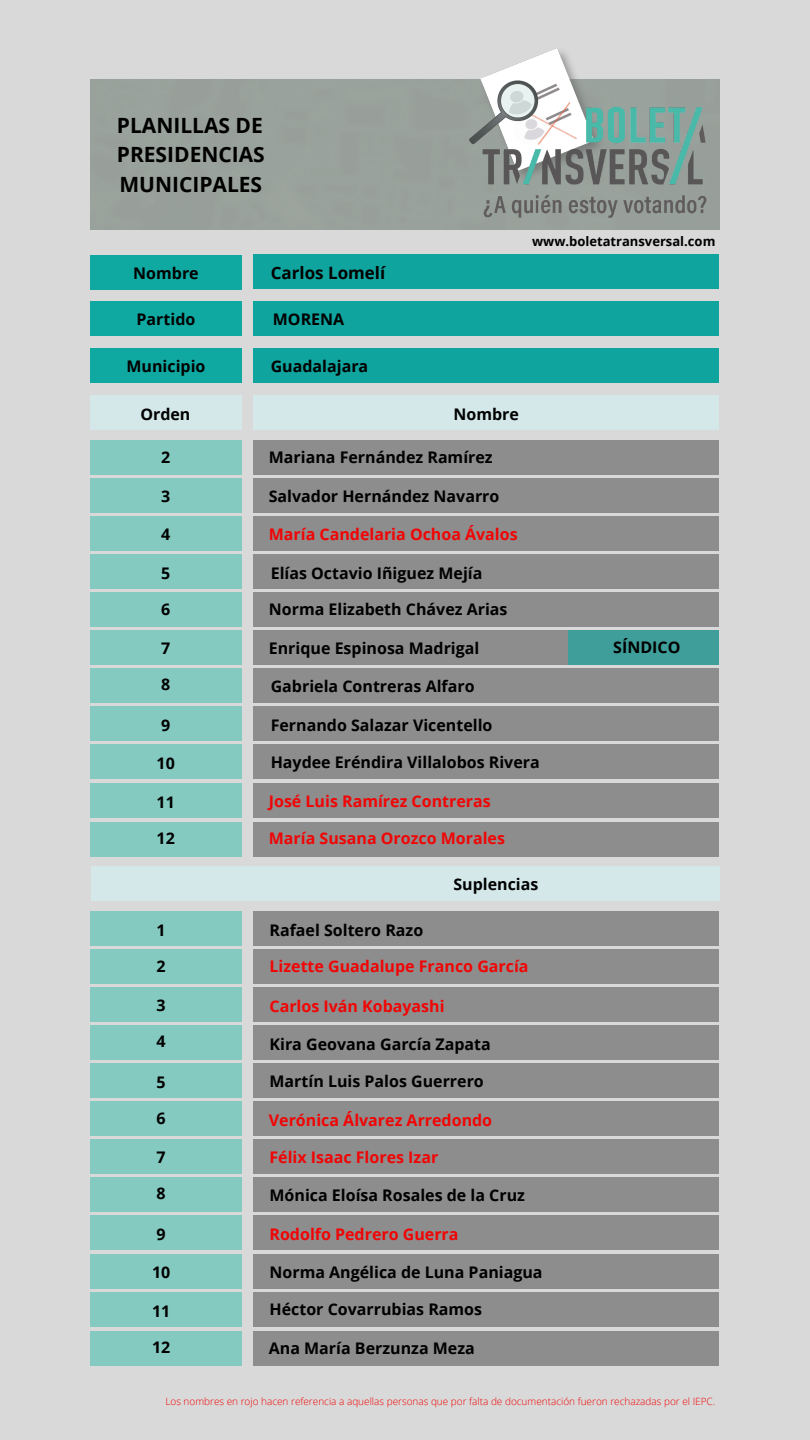
<style>
.page{position:relative;width:810px;height:1440px;background:#d9d9d9}
.page>*{position:absolute;margin:0;border:0;box-sizing:border-box;transform-origin:0 0}
.t1{font:700 21px "Open Sans";color:#000}
.t2{font:700 17px "Open Sans";color:#000}
.t3{font:700 16px "Open Sans";color:#000}
.t4{font:700 16px "Open Sans";color:#f10404}
.t5{font:700 13px "Open Sans";color:#000}
.t6{font:300 10px "Open Sans";color:#f10404}
</style>
<div class="page">
<div style="left:90px;top:255px;width:152px;height:34px;background:#0fa9a2"></div>
<div style="left:90px;top:301px;width:152px;height:35px;background:#0fa9a2"></div>
<div style="left:90px;top:349px;width:152px;height:34px;background:#0fa9a2"></div>
<div style="left:253px;top:254px;width:466px;height:35px;background:#0fa49e"></div>
<div style="left:253px;top:301px;width:466px;height:35px;background:#0fa49e"></div>
<div style="left:253px;top:348px;width:466px;height:35px;background:#0fa49e"></div>
<div style="left:90px;top:396px;width:152px;height:34px;background:#d4e8e9"></div>
<div style="left:253px;top:396px;width:466px;height:34px;background:#d4e8e9"></div>
<div style="left:91px;top:440px;width:151px;height:34px;background:#84cac1"></div>
<div style="left:254px;top:440px;width:465px;height:34px;background:#8e8d8e"></div>
<div style="left:91px;top:478px;width:151px;height:34px;background:#84cac1"></div>
<div style="left:254px;top:478px;width:465px;height:34px;background:#8e8d8e"></div>
<div style="left:91px;top:516px;width:151px;height:34px;background:#84cac1"></div>
<div style="left:254px;top:516px;width:465px;height:34px;background:#8e8d8e"></div>
<div style="left:91px;top:554px;width:151px;height:34px;background:#84cac1"></div>
<div style="left:254px;top:554px;width:465px;height:34px;background:#8e8d8e"></div>
<div style="left:91px;top:592px;width:151px;height:35px;background:#84cac1"></div>
<div style="left:254px;top:592px;width:465px;height:35px;background:#8e8d8e"></div>
<div style="left:91px;top:630px;width:151px;height:35px;background:#84cac1"></div>
<div style="left:254px;top:630px;width:465px;height:35px;background:#8e8d8e"></div>
<div style="left:91px;top:668px;width:151px;height:35px;background:#84cac1"></div>
<div style="left:254px;top:668px;width:465px;height:35px;background:#8e8d8e"></div>
<div style="left:91px;top:706px;width:151px;height:35px;background:#84cac1"></div>
<div style="left:254px;top:706px;width:465px;height:35px;background:#8e8d8e"></div>
<div style="left:91px;top:744px;width:151px;height:35px;background:#84cac1"></div>
<div style="left:254px;top:744px;width:465px;height:35px;background:#8e8d8e"></div>
<div style="left:91px;top:783px;width:151px;height:35px;background:#84cac1"></div>
<div style="left:254px;top:783px;width:465px;height:35px;background:#8e8d8e"></div>
<div style="left:91px;top:822px;width:151px;height:34px;background:#84cac1"></div>
<div style="left:254px;top:822px;width:465px;height:34px;background:#8e8d8e"></div>
<div style="left:91px;top:866px;width:628px;height:35px;background:#d4e8e9"></div>
<div style="left:91px;top:911px;width:151px;height:35px;background:#84cac1"></div>
<div style="left:254px;top:911px;width:465px;height:35px;background:#8e8d8e"></div>
<div style="left:91px;top:949px;width:151px;height:35px;background:#84cac1"></div>
<div style="left:254px;top:949px;width:465px;height:35px;background:#8e8d8e"></div>
<div style="left:91px;top:987px;width:151px;height:35px;background:#84cac1"></div>
<div style="left:254px;top:987px;width:465px;height:35px;background:#8e8d8e"></div>
<div style="left:91px;top:1025px;width:151px;height:35px;background:#84cac1"></div>
<div style="left:254px;top:1025px;width:465px;height:35px;background:#8e8d8e"></div>
<div style="left:91px;top:1063px;width:151px;height:35px;background:#84cac1"></div>
<div style="left:254px;top:1063px;width:465px;height:35px;background:#8e8d8e"></div>
<div style="left:91px;top:1102px;width:151px;height:34px;background:#84cac1"></div>
<div style="left:254px;top:1102px;width:465px;height:34px;background:#8e8d8e"></div>
<div style="left:91px;top:1140px;width:151px;height:34px;background:#84cac1"></div>
<div style="left:254px;top:1140px;width:465px;height:34px;background:#8e8d8e"></div>
<div style="left:91px;top:1178px;width:151px;height:34px;background:#84cac1"></div>
<div style="left:254px;top:1178px;width:465px;height:34px;background:#8e8d8e"></div>
<div style="left:91px;top:1216px;width:151px;height:34px;background:#84cac1"></div>
<div style="left:254px;top:1216px;width:465px;height:34px;background:#8e8d8e"></div>
<div style="left:91px;top:1254px;width:151px;height:34px;background:#84cac1"></div>
<div style="left:254px;top:1254px;width:465px;height:34px;background:#8e8d8e"></div>
<div style="left:91px;top:1293px;width:151px;height:34px;background:#84cac1"></div>
<div style="left:254px;top:1293px;width:465px;height:34px;background:#8e8d8e"></div>
<div style="left:91px;top:1331px;width:151px;height:35px;background:#84cac1"></div>
<div style="left:254px;top:1331px;width:465px;height:35px;background:#8e8d8e"></div>
<img style="left:389px;top:48px;width:331px;height:182px">
<div style="left:568px;top:630px;width:151px;height:35px;background:#3f9e9a"></div>
<p class="t1" style="left:117px;top:111px;width:148px">PLANILLAS DE</p>
<p class="t1" style="left:117px;top:140px;width:150px">PRESIDENCIAS</p>
<p class="t1" style="left:119px;top:169px;width:144px">MUNICIPALES</p>
<p class="t3" style="left:133px;top:262px;width:67px">Nombre</p>
<p class="t3" style="left:137px;top:308px;width:60px">Partido</p>
<p class="t3" style="left:127px;top:354px;width:81px">Municipio</p>
<p class="t2" style="left:271px;top:260px;width:116px">Carlos Lomelí</p>
<p class="t3" style="left:273px;top:308px;width:73px">MORENA</p>
<p class="t3" style="left:271px;top:354px;width:99px">Guadalajara</p>
<p class="t3" style="left:140px;top:403px;width:52px">Orden</p>
<p class="t3" style="left:453px;top:403px;width:67px">Nombre</p>
<p class="t5" style="left:532px;top:232px;width:185px">www.boletatransversal.com</p>
<p class="t3" style="left:161px;top:446px;width:11px">2</p>
<p class="t3" style="left:161px;top:485px;width:11px">3</p>
<p class="t3" style="left:161px;top:522px;width:11px">4</p>
<p class="t3" style="left:161px;top:562px;width:11px">5</p>
<p class="t3" style="left:161px;top:598px;width:11px">6</p>
<p class="t3" style="left:161px;top:637px;width:11px">7</p>
<p class="t3" style="left:161px;top:673px;width:11px">8</p>
<p class="t3" style="left:161px;top:714px;width:11px">9</p>
<p class="t3" style="left:157px;top:752px;width:20px">10</p>
<p class="t3" style="left:157px;top:791px;width:20px">11</p>
<p class="t3" style="left:157px;top:827px;width:20px">12</p>
<p class="t3" style="left:157px;top:919px;width:11px">1</p>
<p class="t3" style="left:157px;top:955px;width:11px">2</p>
<p class="t3" style="left:157px;top:994px;width:11px">3</p>
<p class="t3" style="left:157px;top:1030px;width:11px">4</p>
<p class="t3" style="left:157px;top:1071px;width:11px">5</p>
<p class="t3" style="left:157px;top:1107px;width:11px">6</p>
<p class="t3" style="left:157px;top:1146px;width:11px">7</p>
<p class="t3" style="left:157px;top:1182px;width:11px">8</p>
<p class="t3" style="left:157px;top:1223px;width:11px">9</p>
<p class="t3" style="left:152px;top:1261px;width:20px">10</p>
<p class="t3" style="left:152px;top:1300px;width:20px">11</p>
<p class="t3" style="left:152px;top:1336px;width:20px">12</p>
<p class="t3" style="left:269px;top:446px;width:225px">Mariana Fernández Ramírez</p>
<p class="t3" style="left:269px;top:485px;width:232px">Salvador Hernández Navarro</p>
<p class="t4" style="left:269px;top:522px;width:250px">María Candelaria Ochoa Ávalos</p>
<p class="t3" style="left:271px;top:562px;width:213px">Elías Octavio Iñiguez Mejía</p>
<p class="t3" style="left:269px;top:598px;width:240px">Norma Elizabeth Chávez Arias</p>
<p class="t3" style="left:269px;top:637px;width:212px">Enrique Espinosa Madrigal</p>
<p class="t3" style="left:271px;top:675px;width:205px">Gabriela Contreras Alfaro</p>
<p class="t3" style="left:271px;top:714px;width:223px">Fernando Salazar Vicentello</p>
<p class="t3" style="left:271px;top:751px;width:270px">Haydee Eréndira Villalobos Rivera</p>
<p class="t4" style="left:269px;top:790px;width:223px">José Luis Ramírez Contreras</p>
<p class="t4" style="left:269px;top:827px;width:238px">María Susana Orozco Morales</p>
<p class="t3" style="left:453px;top:873px;width:87px">Suplencias</p>
<p class="t3" style="left:270px;top:919px;width:155px">Rafael Soltero Razo</p>
<p class="t4" style="left:270px;top:955px;width:261px">Lizette Guadalupe Franco García</p>
<p class="t4" style="left:270px;top:995px;width:177px">Carlos Iván Kobayashi</p>
<p class="t3" style="left:270px;top:1033px;width:223px">Kira Geovana García Zapata</p>
<p class="t3" style="left:270px;top:1070px;width:216px">Martín Luis Palos Guerrero</p>
<p class="t4" style="left:269px;top:1108px;width:225px">Verónica Álvarez Arredondo</p>
<p class="t4" style="left:270px;top:1146px;width:170px">Félix Isaac Flores Izar</p>
<p class="t3" style="left:270px;top:1184px;width:257px">Mónica Eloísa Rosales de la Cruz</p>
<p class="t4" style="left:270px;top:1222px;width:191px">Rodolfo Pedrero Guerra</p>
<p class="t3" style="left:270px;top:1260px;width:275px">Norma Angélica de Luna Paniagua</p>
<p class="t3" style="left:270px;top:1298px;width:214px">Héctor Covarrubias Ramos</p>
<p class="t3" style="left:269px;top:1337px;width:207px">Ana María Berzunza Meza</p>
<p class="t3" style="left:613px;top:636px;width:69px">SÍNDICO</p>
<p class="t6" style="left:165px;top:1394px;width:551px">Los nombres en rojo hacen referencia a aquellas personas que por falta de documentación fueron rechazadas por el IEPC.</p>
</div>
